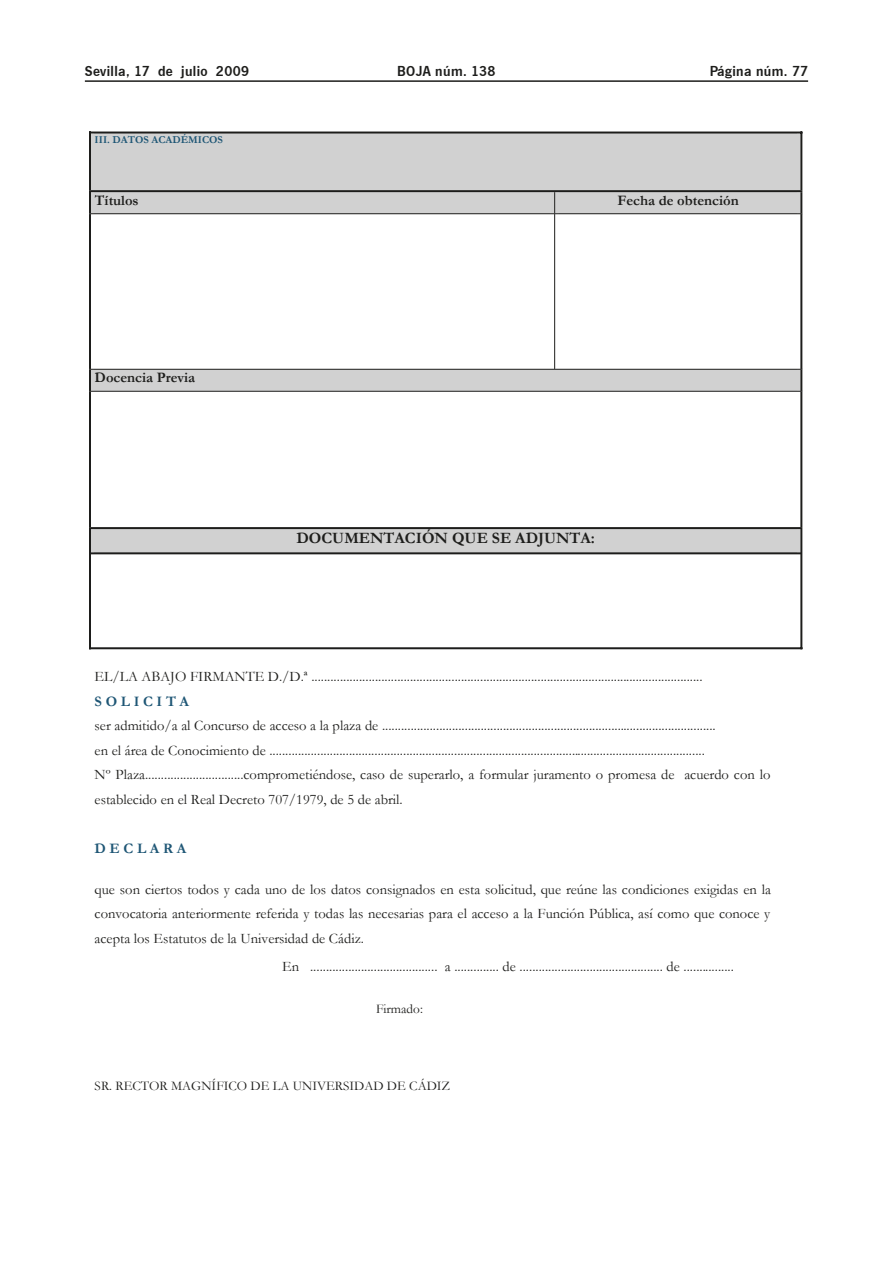
<style>
.page{position:relative;width:893px;height:1263px;background:#fff}
.page>*{position:absolute;margin:0;border:0;box-sizing:border-box;transform-origin:0 0}
.t1{font:700 15.9px "Garamond";color:#1d1d1b}
.t2{font:600 15px "News Got T";letter-spacing:.025em;color:#1d1d1b}
.t3{font:14.55px/24.6px "Garamond";color:#1d1d1b}
.t4{font:700 14.55px "Garamond";color:#1d1d1b}
.t5{font:700 14.55px "Garamond";color:#1e5675}
.t6{font:13.2px "Garamond";color:#1d1d1b}
.t7{font:700 10.5px "Garamond";color:#1e5675}
</style>
<div class="page">
<hr style="left:85px;top:80px;width:723px;height:2px;background:#1d1d1b">
<div style="left:95px;top:134px;width:701px;height:17px;background:#d1d1d1"></div>
<div style="left:95px;top:151px;width:701px;height:39px;background:#d1d1d1"></div>
<hr style="left:796px;top:134px;width:4px;height:56px;background:#d1d1d1">
<hr style="left:91px;top:134px;width:4px;height:56px;background:#d1d1d1">
<hr style="left:89px;top:132px;width:713px;height:2px;background:#1d1d1b">
<hr style="left:89px;top:134px;width:2px;height:56px;background:#1d1d1b">
<hr style="left:800px;top:134px;width:2px;height:56px;background:#1d1d1b">
<div style="left:95px;top:192px;width:455px;height:21px;background:#d1d1d1"></div>
<hr style="left:550px;top:192px;width:4px;height:21px;background:#d1d1d1">
<hr style="left:91px;top:192px;width:4px;height:21px;background:#d1d1d1">
<div style="left:559px;top:192px;width:237px;height:21px;background:#d1d1d1"></div>
<hr style="left:796px;top:192px;width:4px;height:21px;background:#d1d1d1">
<svg style="left:555px;top:192px;width:4px;height:21px"></svg>
<hr style="left:89px;top:190px;width:713px;height:2px;background:#1d1d1b">
<hr style="left:89px;top:192px;width:2px;height:21px;background:#1d1d1b">
<svg style="left:554px;top:192px;width:1px;height:21px"></svg>
<hr style="left:800px;top:192px;width:2px;height:21px;background:#1d1d1b">
<hr style="left:89px;top:213px;width:713px;height:1px;background:#1d1d1b">
<hr style="left:89px;top:214px;width:2px;height:155px;background:#1d1d1b">
<hr style="left:554px;top:214px;width:1px;height:155px;background:#1d1d1b">
<hr style="left:800px;top:214px;width:2px;height:155px;background:#1d1d1b">
<div style="left:95px;top:370px;width:701px;height:21px;background:#d1d1d1"></div>
<hr style="left:796px;top:370px;width:4px;height:21px;background:#d1d1d1">
<hr style="left:91px;top:370px;width:4px;height:21px;background:#d1d1d1">
<hr style="left:89px;top:369px;width:713px;height:1px;background:#1d1d1b">
<hr style="left:89px;top:370px;width:2px;height:21px;background:#1d1d1b">
<hr style="left:800px;top:370px;width:2px;height:21px;background:#1d1d1b">
<hr style="left:89px;top:391px;width:713px;height:1px;background:#1d1d1b">
<hr style="left:89px;top:392px;width:2px;height:135px;background:#1d1d1b">
<hr style="left:800px;top:392px;width:2px;height:135px;background:#1d1d1b">
<div style="left:95px;top:529px;width:701px;height:23px;background:#d1d1d1"></div>
<hr style="left:796px;top:529px;width:4px;height:23px;background:#d1d1d1">
<hr style="left:91px;top:529px;width:4px;height:23px;background:#d1d1d1">
<hr style="left:89px;top:527px;width:713px;height:2px;background:#1d1d1b">
<hr style="left:89px;top:529px;width:2px;height:23px;background:#1d1d1b">
<hr style="left:800px;top:529px;width:2px;height:23px;background:#1d1d1b">
<hr style="left:89px;top:552px;width:713px;height:2px;background:#1d1d1b">
<hr style="left:89px;top:554px;width:2px;height:95px;background:#1d1d1b">
<hr style="left:89px;top:647px;width:711px;height:2px;background:#1d1d1b">
<hr style="left:800px;top:554px;width:2px;height:95px;background:#1d1d1b">
<p class="t2" style="left:85px;top:62px;width:166px">Sevilla, 17 de julio 2009</p>
<p class="t2" style="left:397px;top:62px;width:100px">BOJA núm. 138</p>
<p class="t2" style="left:709px;top:62px;width:100px">Página núm. 77</p>
<p class="t7" style="left:95px;top:132px;width:130px">III. DATOS ACADÉMICOS</p>
<p class="t4" style="left:95px;top:190px;width:45px">Títulos</p>
<p class="t4" style="left:617px;top:190px;width:123px">Fecha de obtención</p>
<p class="t4" style="left:95px;top:368px;width:102px">Docencia Previa</p>
<p class="t1" style="left:296px;top:527px;width:300px">DOCUMENTACIÓN QUE SE ADJUNTA:</p>
<p class="t3" style="left:95px;top:664px;width:609px">EL/LA ABAJO FIRMANTE D./D.ª ...........................................................................................................................</p>
<p class="t5" style="left:95px;top:691px;width:96px">S O L I C I T A</p>
<p class="t3" style="left:95px;top:713px;width:677px">ser admitido/a al Concurso de acceso a la plaza de .........................................................................................................<br>en el área de Conocimiento de .........................................................................................................................................<br>Nº Plaza...............................comprometiéndose, caso de superarlo, a formular juramento o promesa de acuerdo con lo establecido en el Real Decreto 707/1979, de 5 de abril.</p>
<p class="t5" style="left:95px;top:839px;width:93px">D E C L A R A</p>
<p class="t3" style="left:95px;top:876px;width:677px;text-align:justify">que son ciertos todos y cada uno de los datos consignados en esta solicitud, que reúne las condiciones exigidas en la convocatoria anteriormente referida y todas las necesarias para el acceso a la Función Pública, así como que conoce y acepta los Estatutos de la Universidad de Cádiz.</p>
<p class="t3" style="left:282px;top:954px;width:453px">En ........................................ a .............. de ............................................. de ................</p>
<p class="t6" style="left:376px;top:1000px;width:48px">Firmado:</p>
<p class="t6" style="left:95px;top:1077px;width:357px">SR. RECTOR MAGNÍFICO DE LA UNIVERSIDAD DE CÁDIZ</p>
</div>
